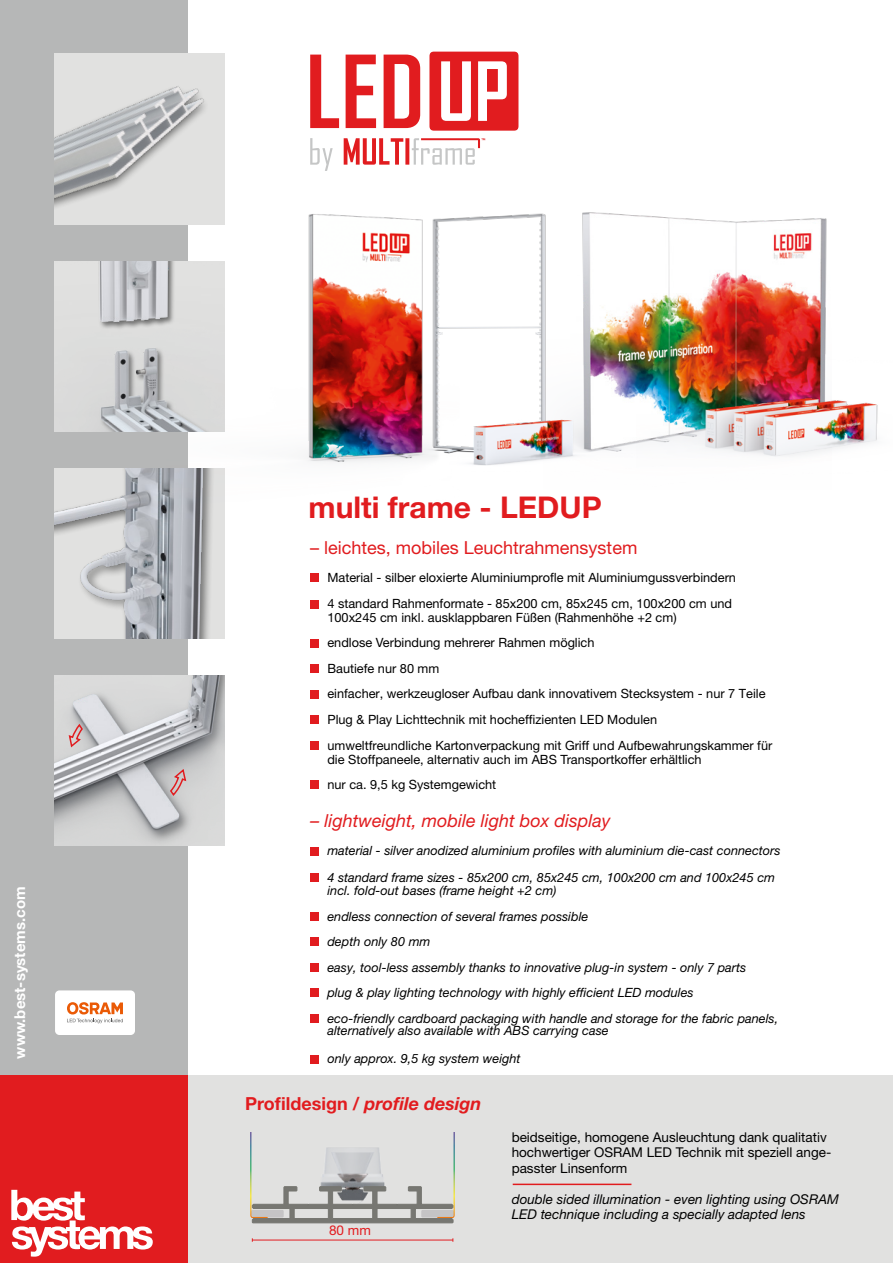
<style>
.page{position:relative;width:893px;height:1263px;background:#fff}
.page>*{position:absolute;margin:0;border:0;box-sizing:border-box;transform-origin:0 0}
.t1{font:700 30px "Helvetica Neue LT Std";color:#e11c1f}
.t2{font:18px "Helvetica Neue LT Std";color:#e11c1f}
.t3{font:italic 18px "Helvetica Neue LT Std";color:#e11c1f}
.t4{font:700 18px "Helvetica Neue LT Std";color:#e11c1f}
.t5{font:700 15px "Helvetica Neue LT Std";color:#fff}
.t6{font:13.5px/15.6px "Helvetica Neue LT Std";color:#000}
.t7{font:italic 13.5px/15px "Helvetica Neue LT Std";color:#000}
.t8{font:13.5px "Helvetica Neue LT Std";color:#e11c1f}
.t9{font:12.75px/25.7px "Helvetica Neue LT Std";color:#000}
.t10{font:italic 12.75px/25.5px "Helvetica Neue LT Std";color:#000}
.s1{font-style:italic}
</style>
<div class="page">
<div style="left:0;top:0;width:187px;height:1263px;background:#b6b7b7"></div>
<div style="left:0;top:1076px;width:893px;height:187px;background:#e1e1e0"></div>
<div style="left:310px;top:574px;width:9px;height:8px;background:#e11c1f"></div>
<div style="left:310px;top:600px;width:9px;height:8px;background:#e11c1f"></div>
<div style="left:310px;top:639px;width:9px;height:8px;background:#e11c1f"></div>
<div style="left:310px;top:664px;width:9px;height:9px;background:#e11c1f"></div>
<div style="left:310px;top:690px;width:9px;height:8px;background:#e11c1f"></div>
<div style="left:310px;top:715px;width:9px;height:9px;background:#e11c1f"></div>
<div style="left:310px;top:742px;width:9px;height:8px;background:#e11c1f"></div>
<div style="left:310px;top:781px;width:9px;height:8px;background:#e11c1f"></div>
<svg style="left:310px;top:138px;width:23px;height:21px"></svg>
<svg style="left:344px;top:138px;width:141px;height:21px"></svg>
<div style="left:429px;top:52px;width:89px;height:79px;background:#e11c1f;border-radius:5px"></div>
<svg style="left:441px;top:61px;width:30px;height:60px"></svg>
<svg style="left:478px;top:61px;width:29px;height:60px"></svg>
<svg style="left:310px;top:55px;width:29px;height:73px"></svg>
<svg style="left:346px;top:55px;width:30px;height:73px"></svg>
<svg style="left:384px;top:55px;width:36px;height:73px"></svg>
<img style="left:54px;top:468px;width:170px;height:171px">
<div style="left:310px;top:847px;width:9px;height:8px;background:#e11c1f"></div>
<div style="left:310px;top:873px;width:9px;height:8px;background:#e11c1f"></div>
<div style="left:310px;top:912px;width:9px;height:8px;background:#e11c1f"></div>
<div style="left:310px;top:937px;width:9px;height:9px;background:#e11c1f"></div>
<div style="left:310px;top:963px;width:9px;height:8px;background:#e11c1f"></div>
<div style="left:310px;top:988px;width:9px;height:9px;background:#e11c1f"></div>
<div style="left:310px;top:1014px;width:9px;height:8px;background:#e11c1f"></div>
<div style="left:310px;top:1055px;width:9px;height:8px;background:#e11c1f"></div>
<img style="left:54px;top:261px;width:112px;height:170px">
<img style="left:54px;top:676px;width:170px;height:170px">
<div style="left:55px;top:990px;width:80px;height:45px;background:#fff;border-radius:4px"></div>
<svg style="left:67px;top:1002px;width:56px;height:21px"></svg>
<img style="left:54px;top:53px;width:170px;height:171px">
<div style="left:0;top:1076px;width:187px;height:187px;background:#e11c1f"></div>
<svg style="left:11px;top:1190px;width:142px;height:66px"></svg>
<hr style="left:513px;top:1183px;width:118px;height:2px;background:#e11c1f">
<hr style="left:252px;top:1240px;width:201px;height:1px;background:#e11c1f">
<svg style="left:250px;top:1132px;width:205px;height:92px"></svg>
<svg style="left:68px;top:722px;width:119px;height:75px"></svg>
<img style="left:166px;top:159px;width:309px;height:348px">
<img style="left:390px;top:182px;width:154px;height:325px">
<img style="left:544px;top:212px;width:283px;height:145px">
<img style="left:636px;top:343px;width:242px;height:114px">
<img style="left:438px;top:357px;width:227px;height:139px">
<p class="t5" style="left:10px;top:1058px;width:174px;rotate:-90deg">www.best-systems.com</p>
<h1 class="t1" style="left:308px;top:488px;width:295px">multi frame - LEDUP</h1>
<h2 class="t2" style="left:310px;top:537px;width:329px">– leichtes, mobiles Leuchtrahmensystem</h2>
<p class="t9" style="left:327px;top:564px;width:410px;line-height:26.2px">Material - silber eloxierte Aluminiumprofle mit Aluminiumgussverbindern<br>4 standard Rahmenformate - 85x200 cm, 85x245 cm, 100x200 cm und</p>
<p class="t9" style="left:327px;top:604px;width:446px">100x245 cm inkl. ausklappbaren Füßen (Rahmenhöhe +2 cm)<br>endlose Verbindung mehrerer Rahmen möglich<br>Bautiefe nur 80 mm<br>einfacher, werkzeugloser Aufbau dank innovativem Stecksystem - nur 7 Teile Plug &amp; Play Lichttechnik mit hocheffizienten LED Modulen<br>umweltfreundliche Kartonverpackung mit Griff und Aufbewahrungskammer für</p>
<p class="t9" style="left:327px;top:746px;width:376px">die Stoffpaneele, alternativ auch im ABS Transportkoffer erhältlich nur ca. 9,5 kg Systemgewicht</p>
<h2 class="t3" style="left:310px;top:810px;width:302px">– lightweight, mobile light box display</h2>
<p class="t10" style="left:327px;top:837px;width:455px;line-height:26.2px">material - silver anodized aluminium profiles with aluminium die-cast connectors<br>4 standard frame sizes - 85x200 cm, 85x245 cm, 100x200 cm and 100x245 cm</p>
<p class="t10" style="left:327px;top:878px;width:452px">incl. fold-out bases (frame height +2 cm)<br>endless connection of several frames possible<br>depth only 80 mm<br>easy, tool-less assembly thanks to innovative plug-in system - only 7 parts<br>plug &amp; play lighting technology with highly efficient LED modules<br>eco-friendly cardboard packaging with handle and storage for the fabric panels,</p>
<p class="t10" style="left:327px;top:1016px;width:283px;line-height:28px">alternatively also available with ABS carrying case only approx. 9,5 kg system weight</p>
<h2 class="t4" style="left:245px;top:1092px;width:238px">Profildesign / <span class="s1">profile design</span></h2>
<p class="t8" style="left:329px;top:1222px;width:43px">80 mm</p>
<p class="t6" style="left:512px;top:1129px;width:321px">beidseitige, homogene Ausleuchtung dank qualitativ hochwertiger OSRAM LED Technik mit speziell ange&shy;passter Linsenform</p>
<p class="t7" style="left:512px;top:1191px;width:329px">double sided illumination - even lighting using OSRAM<br>LED technique including a specially adapted lens</p>
</div>
